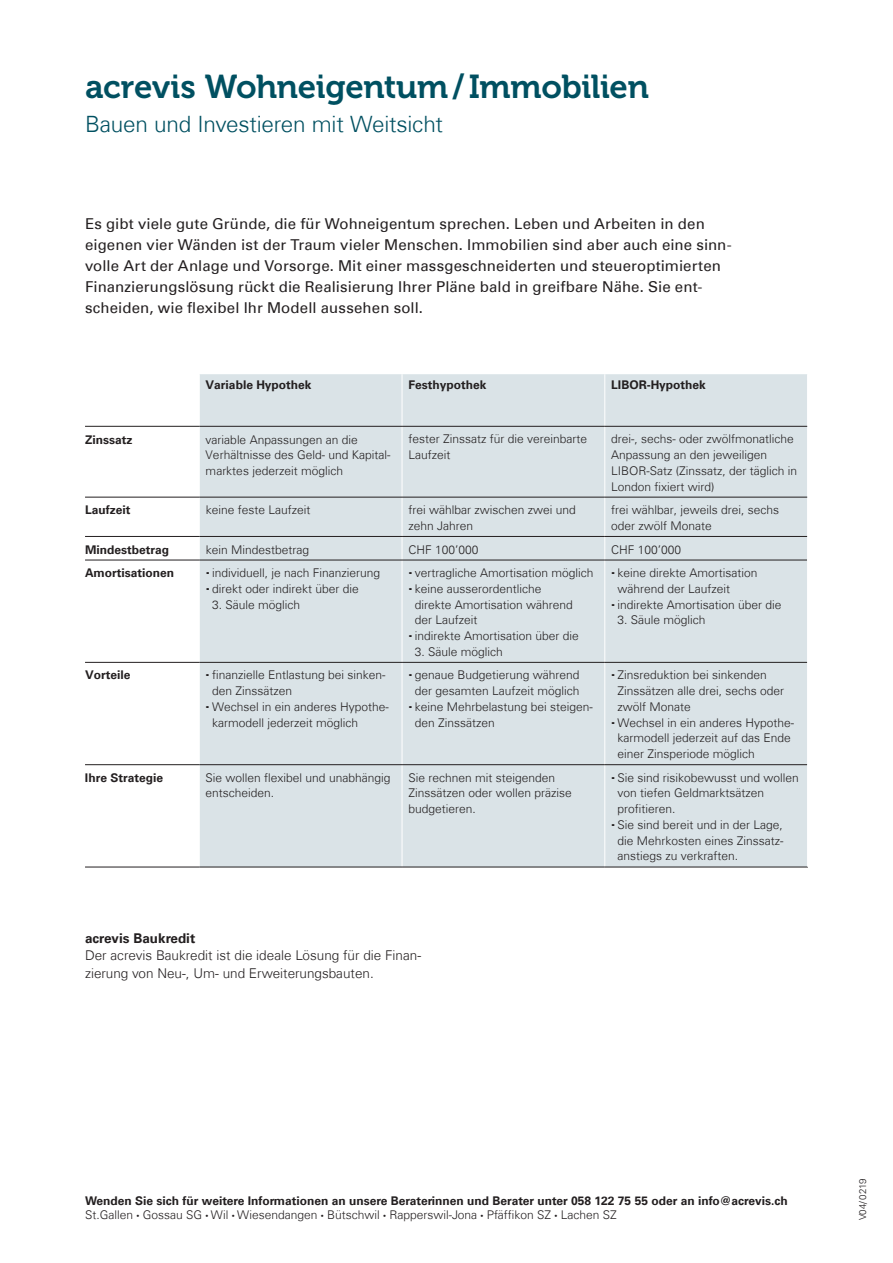
<style>
.page{position:relative;width:893px;height:1263px;background:#fff}
.page>*{position:absolute;margin:0;border:0;box-sizing:border-box;transform-origin:0 0}
.t1{font:33px "Museo 700";letter-spacing:-.01em;color:#005061}
.t2{font:300 22.5px "Univers Com 45";letter-spacing:-.01em;color:#005061}
.t3{font:15px/21px "Univers Com 55 Roman";letter-spacing:.01em;color:#231f20}
.t4{font:300 13.5px/17.2px "Univers Com 45";color:#231f20}
.t5{font:700 13.5px "Univers Com 65";color:#231f20}
.t6{font:300 12px/15.8px "Univers Com 45";color:#231f20}
.t7{font:700 12px "Univers Com 65";color:#231f20}
.t8{font:300 9.75px "Univers Com 45";color:#231f20}
.s1{font-size:6px}
</style>
<div class="page">
<div style="left:200px;top:374px;width:607px;height:493px;background:#dae3e7"></div>
<hr style="left:402px;top:374px;width:1px;height:52px;background:#fff">
<hr style="left:604px;top:374px;width:1px;height:52px;background:#fff">
<hr style="left:402px;top:427px;width:1px;height:70px;background:#fff">
<hr style="left:604px;top:427px;width:1px;height:70px;background:#fff">
<hr style="left:402px;top:497px;width:1px;height:39px;background:#fff">
<hr style="left:604px;top:497px;width:1px;height:39px;background:#fff">
<svg style="left:402px;top:537px;width:1px;height:23px"></svg>
<svg style="left:604px;top:537px;width:1px;height:23px"></svg>
<hr style="left:402px;top:560px;width:1px;height:102px;background:#fff">
<hr style="left:604px;top:560px;width:1px;height:102px;background:#fff">
<hr style="left:402px;top:663px;width:1px;height:101px;background:#fff">
<hr style="left:604px;top:663px;width:1px;height:101px;background:#fff">
<hr style="left:402px;top:765px;width:1px;height:102px;background:#fff">
<hr style="left:604px;top:765px;width:1px;height:102px;background:#fff">
<hr style="left:85px;top:426px;width:114px;height:1px;background:#231f20">
<hr style="left:199px;top:426px;width:203px;height:1px;background:#231f20">
<hr style="left:402px;top:426px;width:203px;height:1px;background:#231f20">
<hr style="left:85px;top:497px;width:114px;height:1px;background:#231f20">
<hr style="left:199px;top:497px;width:203px;height:1px;background:#231f20">
<hr style="left:402px;top:497px;width:203px;height:1px;background:#231f20">
<hr style="left:605px;top:497px;width:202px;height:1px;background:#231f20">
<hr style="left:85px;top:536px;width:114px;height:1px;background:#231f20">
<hr style="left:199px;top:536px;width:203px;height:1px;background:#231f20">
<hr style="left:402px;top:536px;width:203px;height:1px;background:#231f20">
<hr style="left:605px;top:536px;width:202px;height:1px;background:#231f20">
<hr style="left:85px;top:560px;width:114px;height:1px;background:#231f20">
<hr style="left:199px;top:560px;width:203px;height:1px;background:#231f20">
<hr style="left:402px;top:560px;width:203px;height:1px;background:#231f20">
<hr style="left:605px;top:560px;width:202px;height:1px;background:#231f20">
<hr style="left:85px;top:662px;width:114px;height:1px;background:#231f20">
<hr style="left:199px;top:662px;width:203px;height:1px;background:#231f20">
<hr style="left:402px;top:662px;width:203px;height:1px;background:#231f20">
<hr style="left:605px;top:662px;width:202px;height:1px;background:#231f20">
<hr style="left:85px;top:764px;width:114px;height:1px;background:#231f20">
<hr style="left:199px;top:764px;width:203px;height:1px;background:#231f20">
<hr style="left:402px;top:764px;width:203px;height:1px;background:#231f20">
<hr style="left:605px;top:764px;width:202px;height:1px;background:#231f20">
<hr style="left:85px;top:867px;width:114px;height:1px;background:#231f20">
<hr style="left:199px;top:867px;width:203px;height:1px;background:#231f20">
<hr style="left:402px;top:867px;width:203px;height:1px;background:#231f20">
<hr style="left:605px;top:867px;width:203px;height:1px;background:#231f20">
<hr style="left:605px;top:426px;width:202px;height:1px;background:#231f20">
<h1 class="t1" style="left:85px;top:68px;width:565px">acrevis Wohneigentum/Immobilien</h1>
<h2 class="t2" style="left:85px;top:111px;width:359px">Bauen und Investieren mit Weitsicht</h2>
<p class="t3" style="left:85px;top:214px;width:648px">Es gibt viele gute Gründe, die für Wohneigentum sprechen. Leben und Arbeiten in den eigenen vier Wänden ist der Traum vieler Menschen. Immobilien sind aber auch eine sinn&shy;volle Art der Anlage und Vorsorge. Mit einer massgeschneiderten und steueroptimierten Finanzierungslösung rückt die Realisierung Ihrer Pläne bald in greifbare Nähe. Sie ent&shy;scheiden, wie flexibel Ihr Modell aussehen soll.</p>
<p class="t7" style="left:206px;top:378px;width:107px">Variable Hypothek</p>
<p class="t7" style="left:408px;top:378px;width:80px">Festhypothek</p>
<p class="t7" style="left:611px;top:378px;width:96px">LIBOR-Hypothek</p>
<p class="t7" style="left:85px;top:432px;width:49px">Zinssatz</p>
<p class="t6" style="left:206px;top:431px;width:186px">variable Anpassungen an die<br>Verhältnisse des Geld- und Kapital&shy;marktes jederzeit möglich</p>
<p class="t6" style="left:408px;top:431px;width:180px">fester Zinssatz für die vereinbarte<br>Laufzeit</p>
<p class="t6" style="left:611px;top:431px;width:188px">drei-, sechs- oder zwölfmonatliche<br>Anpassung an den jeweiligen<br>LIBOR-Satz (Zinssatz, der täglich in<br>London fixiert wird)</p>
<p class="t7" style="left:85px;top:503px;width:47px">Laufzeit</p>
<p class="t6" style="left:206px;top:502px;width:106px">keine feste Laufzeit</p>
<p class="t6" style="left:408px;top:502px;width:169px">frei wählbar zwischen zwei und zehn Jahren</p>
<p class="t6" style="left:611px;top:502px;width:170px">frei wählbar, jeweils drei, sechs oder zwölf Monate</p>
<p class="t7" style="left:85px;top:542px;width:86px">Mindestbetrag</p>
<p class="t6" style="left:206px;top:541px;width:105px">kein Mindestbetrag</p>
<p class="t6" style="left:408px;top:541px;width:72px">CHF 100’000</p>
<p class="t6" style="left:611px;top:541px;width:72px">CHF 100’000</p>
<p class="t7" style="left:85px;top:566px;width:91px">Amortisationen</p>
<p class="t6" style="left:206px;top:565px;width:176px"><sup>.</sup> individuell, je nach Finanzierung <sup>.</sup> direkt oder indirekt über die</p>
<p class="t6" style="left:212px;top:596px;width:90px">3. Säule möglich</p>
<p class="t6" style="left:611px;top:565px;width:148px"><sup>.</sup> keine direkte Amortisation</p>
<p class="t6" style="left:618px;top:581px;width:114px">während der Laufzeit</p>
<p class="t6" style="left:611px;top:596px;width:172px"><sup>.</sup> indirekte Amortisation über die</p>
<p class="t6" style="left:617px;top:612px;width:90px">3. Säule möglich</p>
<p class="t6" style="left:408px;top:565px;width:187px"><sup>.</sup> vertragliche Amortisation möglich</p>
<p class="t6" style="left:408px;top:581px;width:135px"><sup>.</sup> keine ausserordentliche</p>
<p class="t6" style="left:415px;top:596px;width:160px">direkte Amortisation während</p>
<p class="t6" style="left:415px;top:612px;width:64px">der Laufzeit</p>
<p class="t6" style="left:408px;top:628px;width:172px"><sup>.</sup> indirekte Amortisation über die</p>
<p class="t6" style="left:415px;top:644px;width:90px">3. Säule möglich</p>
<p class="t7" style="left:85px;top:668px;width:47px">Vorteile</p>
<p class="t6" style="left:206px;top:667px;width:181px"><sup>.</sup> finanzielle Entlastung bei sinken-</p>
<p class="t6" style="left:212px;top:683px;width:82px">den Zinssätzen</p>
<p class="t6" style="left:206px;top:699px;width:185px"><sup>.</sup> Wechsel in ein anderes Hypothe-</p>
<p class="t6" style="left:212px;top:714px;width:148px">karmodell jederzeit möglich</p>
<p class="t6" style="left:408px;top:667px;width:173px"><sup>.</sup> genaue Budgetierung während</p>
<p class="t6" style="left:415px;top:683px;width:166px">der gesamten Laufzeit möglich</p>
<p class="t6" style="left:408px;top:699px;width:186px"><sup>.</sup> keine Mehrbelastung bei steigen-</p>
<p class="t6" style="left:415px;top:714px;width:82px">den Zinssätzen</p>
<p class="t6" style="left:611px;top:667px;width:157px"><sup>.</sup> Zinsreduktion bei sinkenden</p>
<p class="t6" style="left:617px;top:683px;width:168px">Zinssätzen alle drei, sechs oder</p>
<p class="t6" style="left:617px;top:699px;width:75px">zwölf Monate</p>
<p class="t6" style="left:611px;top:714px;width:185px"><sup>.</sup> Wechsel in ein anderes Hypothe-</p>
<p class="t6" style="left:617px;top:730px;width:175px">karmodell jederzeit auf das Ende</p>
<p class="t6" style="left:617px;top:746px;width:139px">einer Zinsperiode möglich</p>
<p class="t7" style="left:85px;top:770px;width:80px">Ihre Strategie</p>
<p class="t6" style="left:206px;top:769px;width:186px">Sie wollen flexibel und unabhängig entscheiden.</p>
<p class="t6" style="left:408px;top:769px;width:165px">Sie rechnen mit steigenden<br>Zinssätzen oder wollen präzise budgetieren.</p>
<p class="t6" style="left:611px;top:769px;width:189px"><sup>.</sup> Sie sind risikobewusst und wollen</p>
<p class="t6" style="left:617px;top:785px;width:148px">von tiefen Geldmarktsätzen</p>
<p class="t6" style="left:617px;top:801px;width:60px">profitieren.</p>
<p class="t6" style="left:611px;top:817px;width:173px"><sup>.</sup> Sie sind bereit und in der Lage,</p>
<p class="t6" style="left:617px;top:832px;width:167px">die Mehrkosten eines Zinssatz-</p>
<p class="t6" style="left:617px;top:848px;width:122px">anstiegs zu verkraften.</p>
<p class="t5" style="left:85px;top:930px;width:112px">acrevis Baukredit</p>
<p class="t4" style="left:85px;top:947px;width:338px">Der acrevis Baukredit ist die ideale Lösung für die Finan&shy;zierung von Neu-, Um- und Erweiterungsbauten.</p>
<p class="t7" style="left:85px;top:1194px;width:704px">Wenden Sie sich für weitere Informationen an unsere Beraterinnen und Berater unter 058 122 75 55 oder an info@acrevis.ch</p>
<p class="t6" style="left:85px;top:1207px;width:533px">St.Gallen <span class="s1">•</span> Gossau SG <span class="s1">•</span> Wil <span class="s1">•</span> Wiesendangen <span class="s1">•</span> Bütschwil <span class="s1">•</span> Rapperswil-Jona <span class="s1">•</span> Pfäffikon SZ <span class="s1">•</span> Lachen SZ</p>
<p class="t8" style="left:857px;top:1220px;width:43px;rotate:-90deg">V04/0219</p>
</div>
